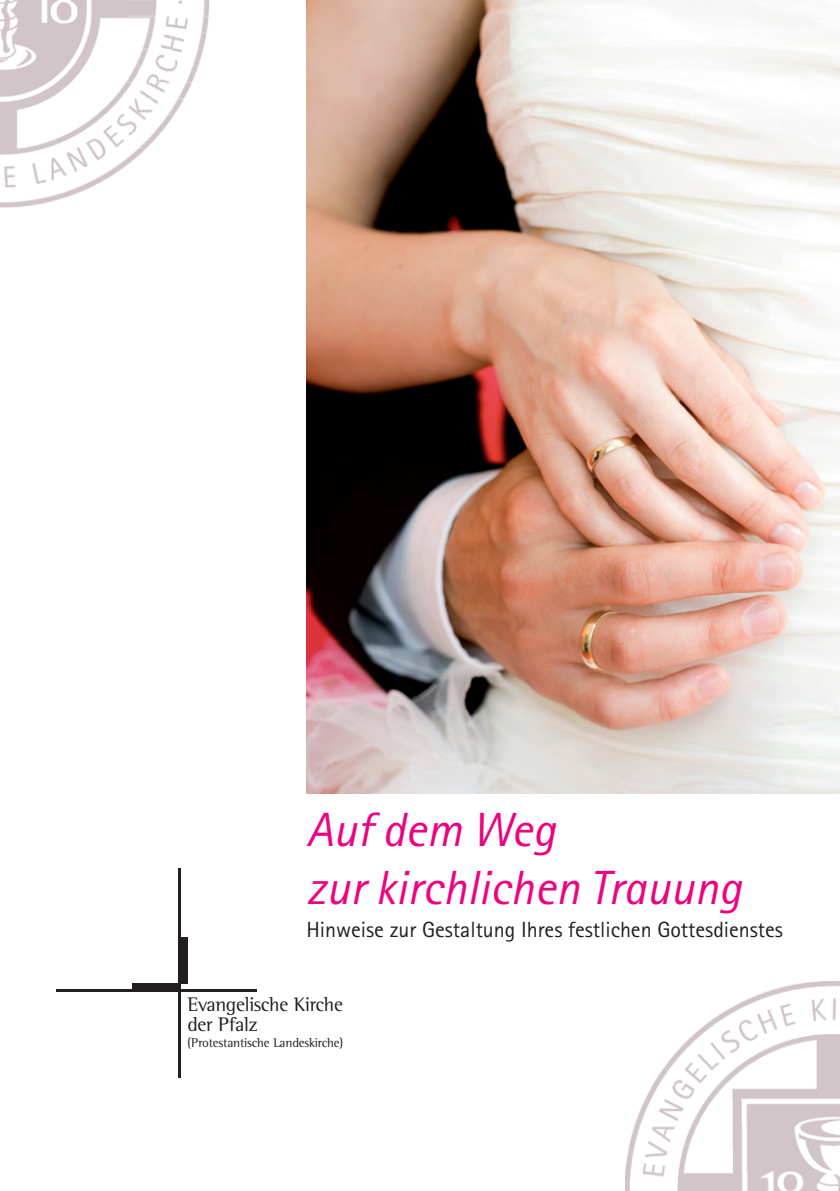
<style>
.page{position:relative;width:840px;height:1191px;background:#fff}
.page>*{position:absolute;margin:0;border:0;box-sizing:border-box;transform-origin:0 0}
.t1{font:italic 48px/57.6px "Rotis Sans Serif";color:#ed0280}
.t2{font:22px "Rotis Sans Serif";color:#231f20}
.t3{font:20.2px/19.6px "Rotis Semi Serif";letter-spacing:-.015em;color:#231f20}
.t4{font:13px "Rotis Semi Serif";letter-spacing:-.015em;color:#231f20}
</style>
<div class="page">
<hr style="left:57px;top:989px;width:200px;height:3px;background:#231f20">
<hr style="left:178px;top:867px;width:3px;height:210px;background:#231f20">
<div style="left:132px;top:983px;width:47px;height:8px;background:#231f20"></div>
<div style="left:180px;top:937px;width:8px;height:46px;background:#231f20"></div>
<img style="left:306px;top:0;width:533px;height:793px">
<img style="left:0;top:0;width:210px;height:208px">
<img style="left:625px;top:981px;width:214px;height:210px">
<h1 class="t1" style="left:306px;top:801px;width:436px">Auf dem Weg<br>zur kirchlichen Trauung</h1>
<p class="t2" style="left:306px;top:916px;width:478px">Hinweise zur Gestaltung Ihres festlichen Gottesdienstes</p>
<p class="t3" style="left:187px;top:994px;width:157px">Evangelische Kirche der Pfalz</p>
<p class="t4" style="left:187px;top:1034px;width:157px">(Protestantische Landeskirche)</p>
</div>
